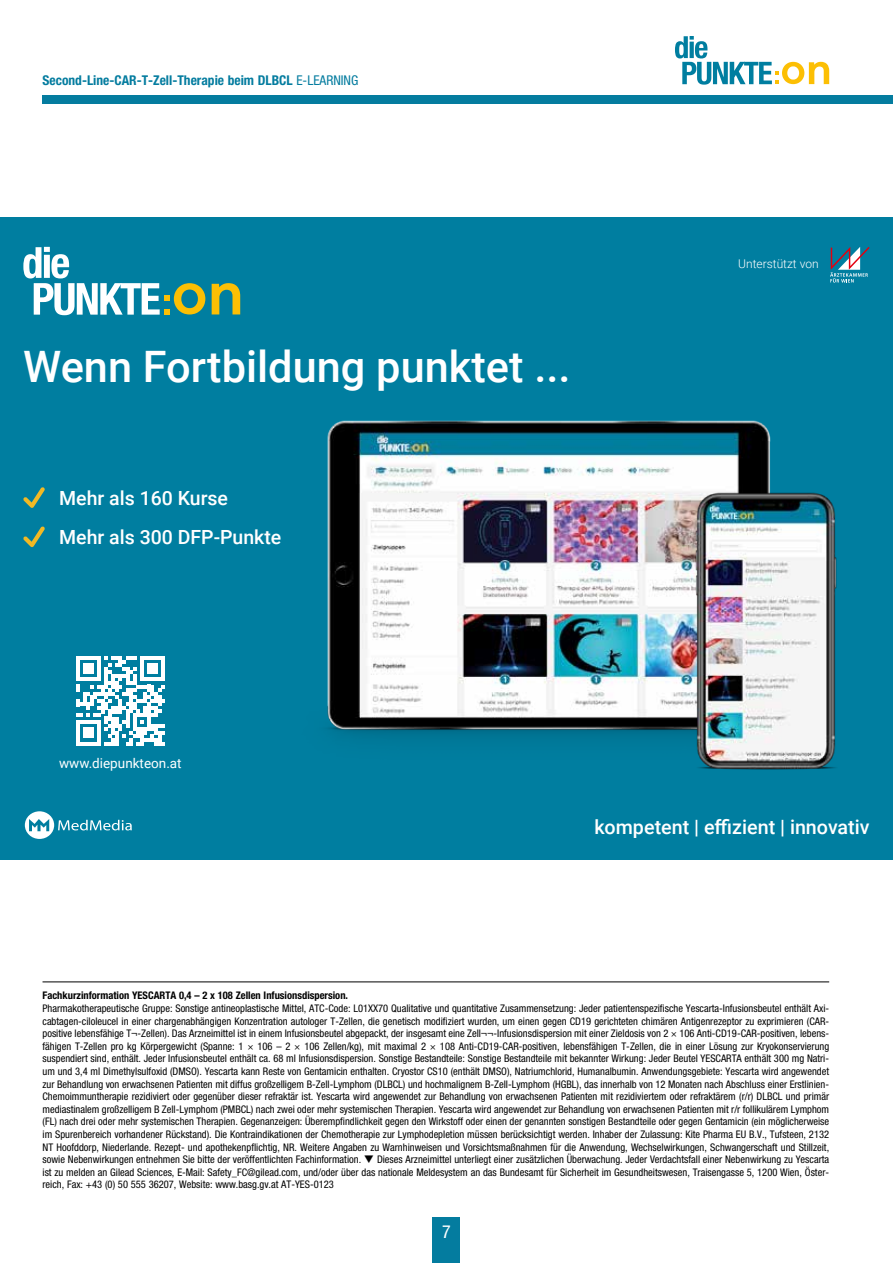
<style>
.page{position:relative;width:893px;height:1263px;background:#fff}
.page>*{position:absolute;margin:0;border:0;box-sizing:border-box;transform-origin:0 0}
.t1{font:500 43.35px "Roboto";color:#fff}
.t2{font:500 19.65px "Roboto";color:#fff}
.t3{font:500 19.5px/39px "Roboto";color:#fff}
.t4{font:condensed 18px "Helvetica Neue LT Pro";color:#fff}
.t5{font:700 condensed 13.5px "Helvetica Neue LT Pro";color:#047c9f}
.t6{font:13.5px "Roboto";color:#fff}
.t7{font:300 12px "Roboto";color:#fff}
.t8{font:condensed 10.5px/12.6px "Helvetica Neue LT Pro";color:#000;text-align:justify}
.t9{font:700 condensed 10.5px "Helvetica Neue LT Pro";color:#000}
.s1{font-weight:400}
</style>
<div class="page">
<div style="left:43px;top:95px;width:850px;height:9px;background:#047c9f"></div>
<svg style="left:675px;top:36px;width:154px;height:49px"></svg>
<div style="left:433px;top:1217px;width:27px;height:46px;background:#047c9f"></div>
<div style="left:0;top:217px;width:893px;height:642px;background:#007ea0"></div>
<svg style="left:830px;top:247px;width:40px;height:36px"></svg>
<svg style="left:23px;top:247px;width:182px;height:68px"></svg>
<svg style="left:212px;top:283px;width:28px;height:31px"></svg>
<svg style="left:23px;top:487px;width:22px;height:21px"></svg>
<svg style="left:23px;top:526px;width:22px;height:21px"></svg>
<img style="left:327px;top:420px;width:444px;height:318px">
<img style="left:662px;top:466px;width:175px;height:304px">
<svg style="left:76px;top:656px;width:89px;height:89px"></svg>
<svg style="left:25px;top:811px;width:107px;height:28px"></svg>
<hr style="left:43px;top:982px;width:786px;height:1px;background:#000">
<p class="t5" style="left:43px;top:72px;width:317px">Second-Line-CAR-T-Zell-Therapie beim DLBCL <span class="s1">E-LEARNING</span></p>
<h1 class="t1" style="left:23px;top:336px;width:549px">Wenn Fortbildung punktet ...</h1>
<h3 class="t3" style="left:59px;top:478px;width:224px">Mehr als 160 Kurse<br>Mehr als 300 DFP-Punkte</h3>
<p class="t7" style="left:738px;top:255px;width:82px">Unterstützt von</p>
<p class="t6" style="left:59px;top:754px;width:124px">www.diepunkteon.at</p>
<h2 class="t2" style="left:594px;top:813px;width:277px">kompetent | effizient | innovativ</h2>
<p class="t9" style="left:43px;top:989px;width:307px">Fachkurzinformation YESCARTA 0,4 – 2 x 108 Zellen Infusionsdispersion.</p>
<p class="t8" style="left:43px;top:1002px;width:788px">Pharmakotherapeutische Gruppe: Sonstige antineoplastische Mittel, ATC-Code: L01XX70 Qualitative und quantitative Zusammensetzung: Jeder patientenspezifische Yescarta-Infusionsbeutel enthält Axi&shy;cabtagen-ciloleucel in einer chargenabhängigen Konzentration autologer T-Zellen, die genetisch modifiziert wurden, um einen gegen CD19 gerichteten chimären Antigenrezeptor zu exprimieren (CAR&shy;positive lebensfähige T¬-Zellen). Das Arzneimittel ist in einem Infusionsbeutel abgepackt, der insgesamt eine Zell¬¬-Infusionsdispersion mit einer Zieldosis von 2 × 106 Anti-CD19-CAR-positiven, lebens&shy;fähigen T-Zellen pro kg Körpergewicht (Spanne: 1 × 106 – 2 × 106 Zellen/kg), mit maximal 2 × 108 Anti-CD19-CAR-positiven, lebensfähigen T-Zellen, die in einer Lösung zur Kryokonservierung suspendiert sind, enthält. Jeder Infusionsbeutel enthält ca. 68 ml Infusionsdispersion. Sonstige Bestandteile: Sonstige Bestandteile mit bekannter Wirkung: Jeder Beutel YESCARTA enthält 300 mg Natri&shy;um und 3,4 ml Dimethylsulfoxid (DMSO). Yescarta kann Reste von Gentamicin enthalten. Cryostor CS10 (enthält DMSO), Natriumchlorid, Humanalbumin. Anwendungsgebiete: Yescarta wird angewendet zur Behandlung von erwachsenen Patienten mit diffus großzelligem B-Zell-Lymphom (DLBCL) und hochmalignem B-Zell-Lymphom (HGBL), das innerhalb von 12 Monaten nach Abschluss einer Erstlinien-Chemoimmuntherapie rezidiviert oder gegenüber dieser refraktär ist. Yescarta wird angewendet zur Behandlung von erwachsenen Patienten mit rezidiviertem oder refraktärem (r/r) DLBCL und primär mediastinalem großzelligem B Zell-Lymphom (PMBCL) nach zwei oder mehr systemischen Therapien. Yescarta wird angewendet zur Behandlung von erwachsenen Patienten mit r/r follikulärem Lymphom (FL) nach drei oder mehr systemischen Therapien. Gegenanzeigen: Überempfindlichkeit gegen den Wirkstoff oder einen der genannten sonstigen Bestandteile oder gegen Gentamicin (ein möglicherweise im Spurenbereich vorhandener Rückstand). Die Kontraindikationen der Chemotherapie zur Lymphodepletion müssen berücksichtigt werden. Inhaber der Zulassung: Kite Pharma EU B.V., Tufsteen, 2132<br>NT Hoofddorp, Niederlande. Rezept- und apothekenpflichtig, NR. Weitere Angaben zu Warnhinweisen und Vorsichtsmaßnahmen für die Anwendung, Wechselwirkungen, Schwangerschaft und Stillzeit, sowie Nebenwirkungen entnehmen Sie bitte der veröffentlichten Fachinformation. ❑ Dieses Arzneimittel unterliegt einer zusätzlichen Überwachung. Jeder Verdachtsfall einer Nebenwirkung zu Yescarta ist zu melden an Gilead Sciences, E-Mail: Safety_FC@gilead.com, und/oder über das nationale Meldesystem an das Bundesamt für Sicherheit im Gesundheitswesen, Traisengasse 5, 1200 Wien, Öster&shy;reich, Fax: +43 (0) 50 555 36207, Website: www.basg.gv.at AT-YES-0123</p>
<h3 class="t4" style="left:442px;top:1221px;width:10px">7</h3>
</div>
